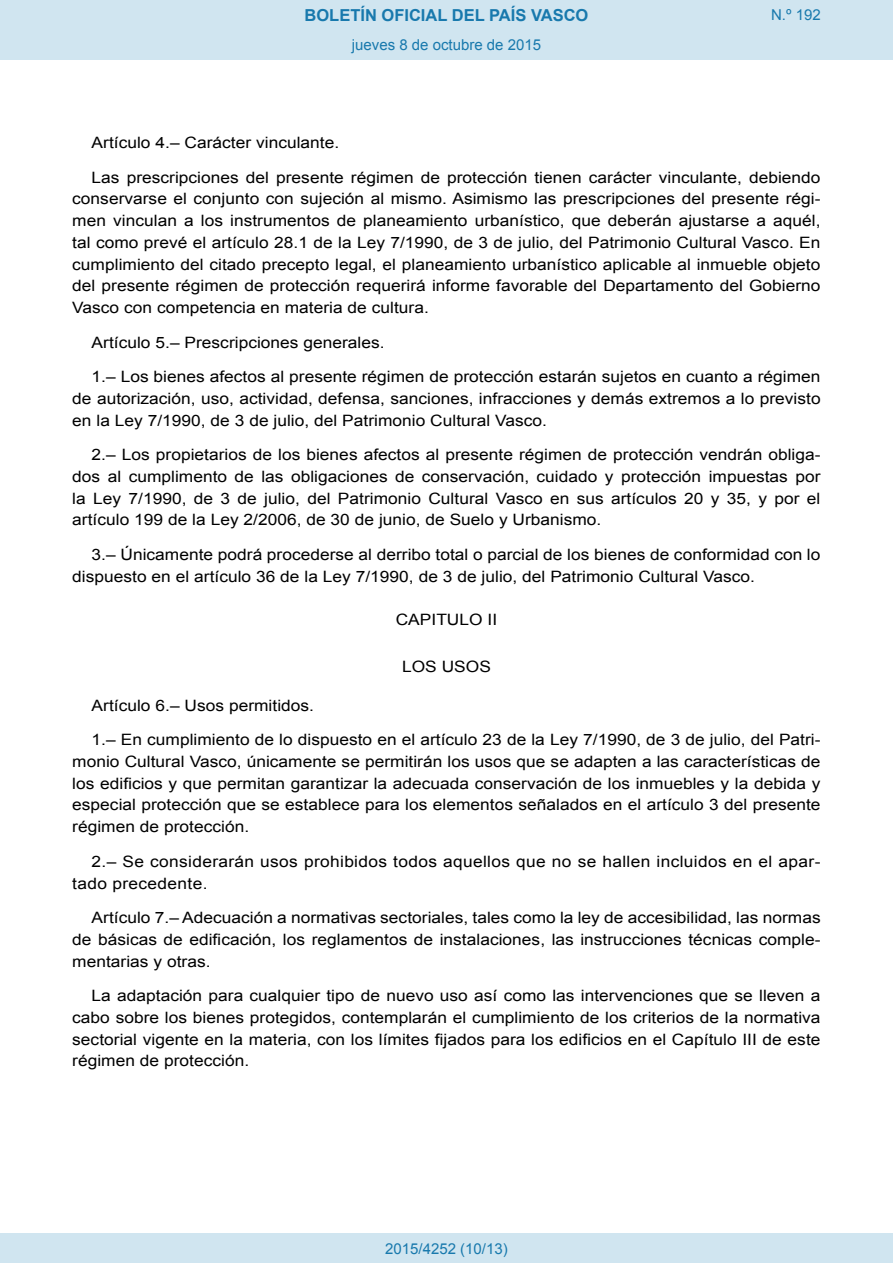
<style>
.page{position:relative;width:893px;height:1263px;background:#fff}
.page>*{position:absolute;margin:0;border:0;box-sizing:border-box;transform-origin:0 0}
.t1{font:700 16.5px "Arial";color:#1879ad}
.BOPVDetalle{font:15.6px/21.8px "Arial";color:#000;text-align:justify;scale:1.11 1}
.BOPVDetalle-2{font:15.6px/21.8px "Arial";letter-spacing:.02em;color:#000;scale:1.11 1}
.BOPVClave{font:15.6px "Arial";color:#000;scale:1.11 1}
.Paginacion_Centro{font:15px "Arial";color:#1879ad}
</style>
<div class="page">
<div style="left:0;top:0;width:893px;height:60px;background:#d0e5f0"></div>
<div style="left:0;top:1233px;width:893px;height:30px;background:#d0e5f0"></div>
<p class="t1" style="left:305px;top:4px;width:285px">BOLETÍN OFICIAL DEL PAÍS VASCO</p>
<p class="Paginacion_Centro" style="left:352px;top:35px;width:191px">jueves 8 de octubre de 2015</p>
<p class="Paginacion_Centro" style="left:771px;top:5px;width:51px">N.º 192</p>
<p class="BOPVDetalle" style="left:92px;top:132px;width:225px">Artículo 4.– Carácter vinculante.</p>
<p class="BOPVDetalle" style="left:72px;top:166px;width:676px;text-indent:19px">Las prescripciones del presente régimen de protección tienen carácter vinculante, debiendo conservarse el conjunto con sujeción al mismo. Asimismo las prescripciones del presente régi&shy;men vinculan a los instrumentos de planeamiento urbanístico, que deberán ajustarse a aquél, tal como prevé el artículo 28.1 de la Ley 7/1990, de 3 de julio, del Patrimonio Cultural Vasco. En cumplimiento del citado precepto legal, el planeamiento urbanístico aplicable al inmueble objeto del presente régimen de protección requerirá informe favorable del Departamento del Gobierno Vasco con competencia en materia de cultura.</p>
<p class="BOPVDetalle" style="left:92px;top:331px;width:265px">Artículo 5.– Prescripciones generales.</p>
<p class="BOPVDetalle" style="left:72px;top:366px;width:676px;text-indent:19px">1.– Los bienes afectos al presente régimen de protección estarán sujetos en cuanto a régimen de autorización, uso, actividad, defensa, sanciones, infracciones y demás extremos a lo previsto en la Ley 7/1990, de 3 de julio, del Patrimonio Cultural Vasco.</p>
<p class="BOPVDetalle" style="left:72px;top:444px;width:676px;text-indent:19px">2.– Los propietarios de los bienes afectos al presente régimen de protección vendrán obliga&shy;dos al cumplimento de las obligaciones de conservación, cuidado y protección impuestas por la Ley 7/1990, de 3 de julio, del Patrimonio Cultural Vasco en sus artículos 20 y 35, y por el artículo 199 de la Ley 2/2006, de 30 de junio, de Suelo y Urbanismo.</p>
<p class="BOPVDetalle" style="left:72px;top:544px;width:676px;text-indent:19px">3.– Únicamente podrá procederse al derribo total o parcial de los bienes de conformidad con lo dispuesto en el artículo 36 de la Ley 7/1990, de 3 de julio, del Patrimonio Cultural Vasco.</p>
<p class="BOPVClave" style="left:396px;top:609px;width:93px">CAPITULO II</p>
<p class="BOPVClave" style="left:402px;top:656px;width:82px">LOS USOS</p>
<p class="BOPVDetalle" style="left:92px;top:694px;width:202px">Artículo 6.– Usos permitidos.</p>
<p class="BOPVDetalle" style="left:72px;top:729px;width:676px;text-indent:19px">1.– En cumplimiento de lo dispuesto en el artículo 23 de la Ley 7/1990, de 3 de julio, del Patri&shy;monio Cultural Vasco, únicamente se permitirán los usos que se adapten a las características de los edificios y que permitan garantizar la adecuada conservación de los inmuebles y la debida y especial protección que se establece para los elementos señalados en el artículo 3 del presente régimen de protección.</p>
<p class="BOPVDetalle-2" style="left:72px;top:850px;width:676px;text-indent:19px">2.– Se considerarán usos prohibidos todos aquellos que no se hallen incluidos en el apar&shy;tado precedente.</p>
<p class="BOPVDetalle" style="left:72px;top:907px;width:676px;text-indent:19px">Artículo 7.– Adecuación a normativas sectoriales, tales como la ley de accesibilidad, las normas de básicas de edificación, los reglamentos de instalaciones, las instrucciones técnicas comple&shy;mentarias y otras.</p>
<p class="BOPVDetalle" style="left:72px;top:985px;width:676px;text-indent:19px">La adaptación para cualquier tipo de nuevo uso así como las intervenciones que se lleven a cabo sobre los bienes protegidos, contemplarán el cumplimiento de los criterios de la normativa sectorial vigente en la materia, con los límites fijados para los edificios en el Capítulo III de este régimen de protección.</p>
<p class="Paginacion_Centro" style="left:385px;top:1238px;width:124px">2015/4252 (10/13)</p>
</div>
